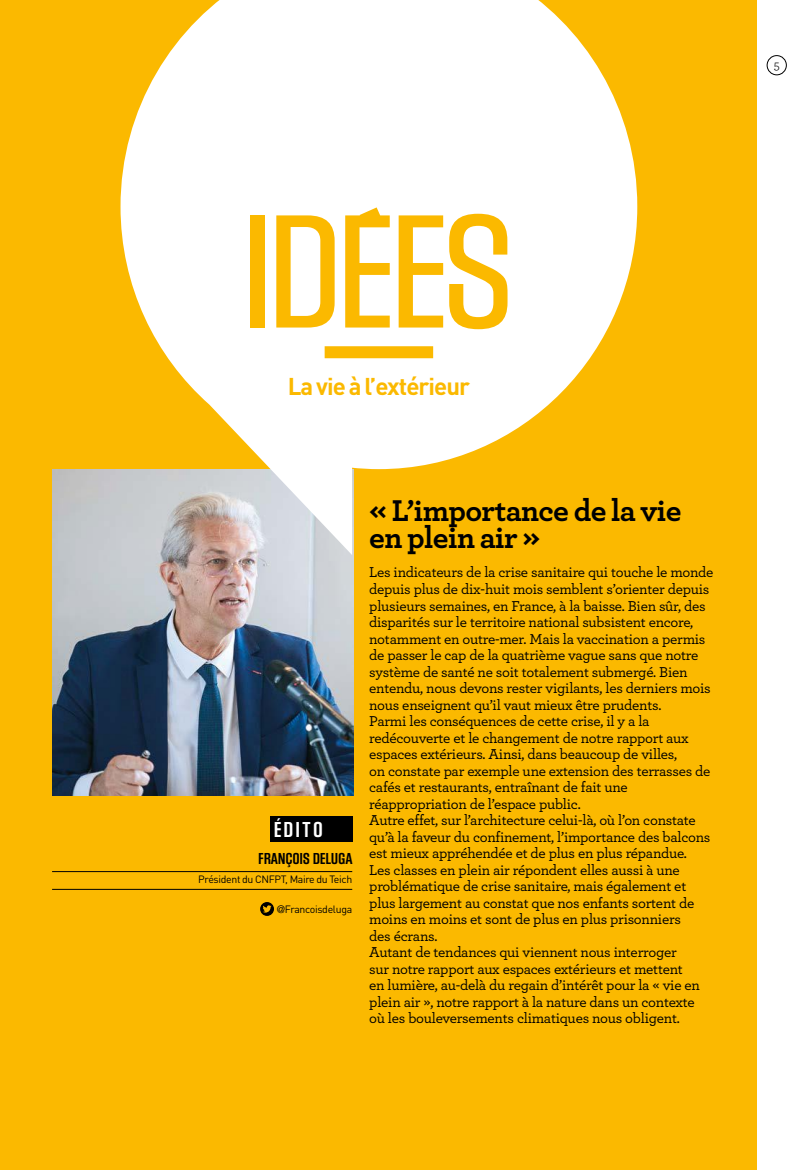
<style>
.page{position:relative;width:808px;height:1170px;background:#fff}
.page>*{position:absolute;margin:0;border:0;box-sizing:border-box;transform-origin:0 0}
.t1{font:700 31.5px/27px "Archer";letter-spacing:-.02em;color:#000}
.t2{font:700 24px "DINOT";letter-spacing:-.04em;color:#fbb900}
.t3{font:22.5px "Block Gothic Bold Cond";letter-spacing:.125em;color:#fff}
.t4{font:16.5px "Block Gothic Bold Cond";letter-spacing:.025em;color:#000}
.t5{font:500 15px/16.5px "Archer";letter-spacing:-.015em;color:#000}
.t6{font:12.75px "Archer";color:#000}
.t7{font:10.5px "DINOT";letter-spacing:-.03em;color:#000}
.s1{font-family:"Helvetica Neue"}
</style>
<div class="page">
<div style="left:0;top:0;width:757px;height:1169px;background:#fbb900"></div>
<img style="left:52px;top:469px;width:301px;height:326px">
<svg style="left:260px;top:901px;width:14px;height:14px"></svg>
<svg style="left:263px;top:905px;width:8px;height:7px"></svg>
<div style="left:767px;top:55px;width:20px;height:20px;border:1px solid #000;border-radius:50%"></div>
<hr style="left:52px;top:871px;width:300px;height:1px;background:#000">
<hr style="left:52px;top:888px;width:300px;height:1px;background:#000">
<div style="left:270px;top:816px;width:82px;height:25px;background:#000"></div>
<svg style="left:121px;top:0;width:516px;height:555px;fill:#fff"></svg>
<div style="left:325px;top:346px;width:108px;height:12px;background:#fbb900"></div>
<div style="left:250px;top:215px;width:15px;height:112px;background:#fbb900"></div>
<svg style="left:449px;top:214px;width:58px;height:115px"></svg>
<svg style="left:276px;top:215px;width:59px;height:112px"></svg>
<svg style="left:399px;top:215px;width:44px;height:112px"></svg>
<svg style="left:345px;top:207px;width:45px;height:120px"></svg>
<p class="t6" style="left:774px;top:56px;width:8px">5</p>
<h2 class="t2" style="left:288px;top:371px;width:184px">La vie à l’extérieur</h2>
<h3 class="t3" style="left:274px;top:817px;width:50px">ÉDITO</h3>
<p class="t4" style="left:259px;top:850px;width:95px">FRANÇOIS DELUGA</p>
<p class="t7" style="left:198px;top:873px;width:155px">Président du CNFPT, Maire du Teich</p>
<p class="t7" style="left:277px;top:902px;width:77px"><span class="s1">@</span>Francoisdeluga</p>
<h1 class="t1" style="left:369px;top:496px;width:314px">« L’importance de la vie en plein air »</h1>
<p class="t5" style="left:369px;top:563px;width:346px">Les indicateurs de la crise sanitaire qui touche le monde depuis plus de dix-huit mois semblent s’orienter depuis plusieurs semaines, en France, à la baisse. Bien sûr, des disparités sur le territoire national subsistent encore, notamment en outre-mer. Mais la vaccination a permis de passer le cap de la quatrième vague sans que notre système de santé ne soit totalement submergé. Bien entendu, nous devons rester vigilants, les derniers mois nous enseignent qu’il vaut mieux être prudents.<br>Parmi les conséquences de cette crise, il y a la redécouverte et le changement de notre rapport aux espaces extérieurs. Ainsi, dans beaucoup de villes,<br>on constate par exemple une extension des terrasses de cafés et restaurants, entraînant de fait une réappropriation de l’espace public.<br>Autre effet, sur l’architecture celui-là, où l’on constate qu’à la faveur du confinement, l’importance des balcons est mieux appréhendée et de plus en plus répandue.<br>Les classes en plein air répondent elles aussi à une problématique de crise sanitaire, mais également et plus largement au constat que nos enfants sortent de moins en moins et sont de plus en plus prisonniers<br>des écrans.<br>Autant de tendances qui viennent nous interroger<br>sur notre rapport aux espaces extérieurs et mettent<br>en lumière, au-delà du regain d’intérêt pour la « vie en plein air », notre rapport à la nature dans un contexte où les bouleversements climatiques nous obligent.</p>
</div>
